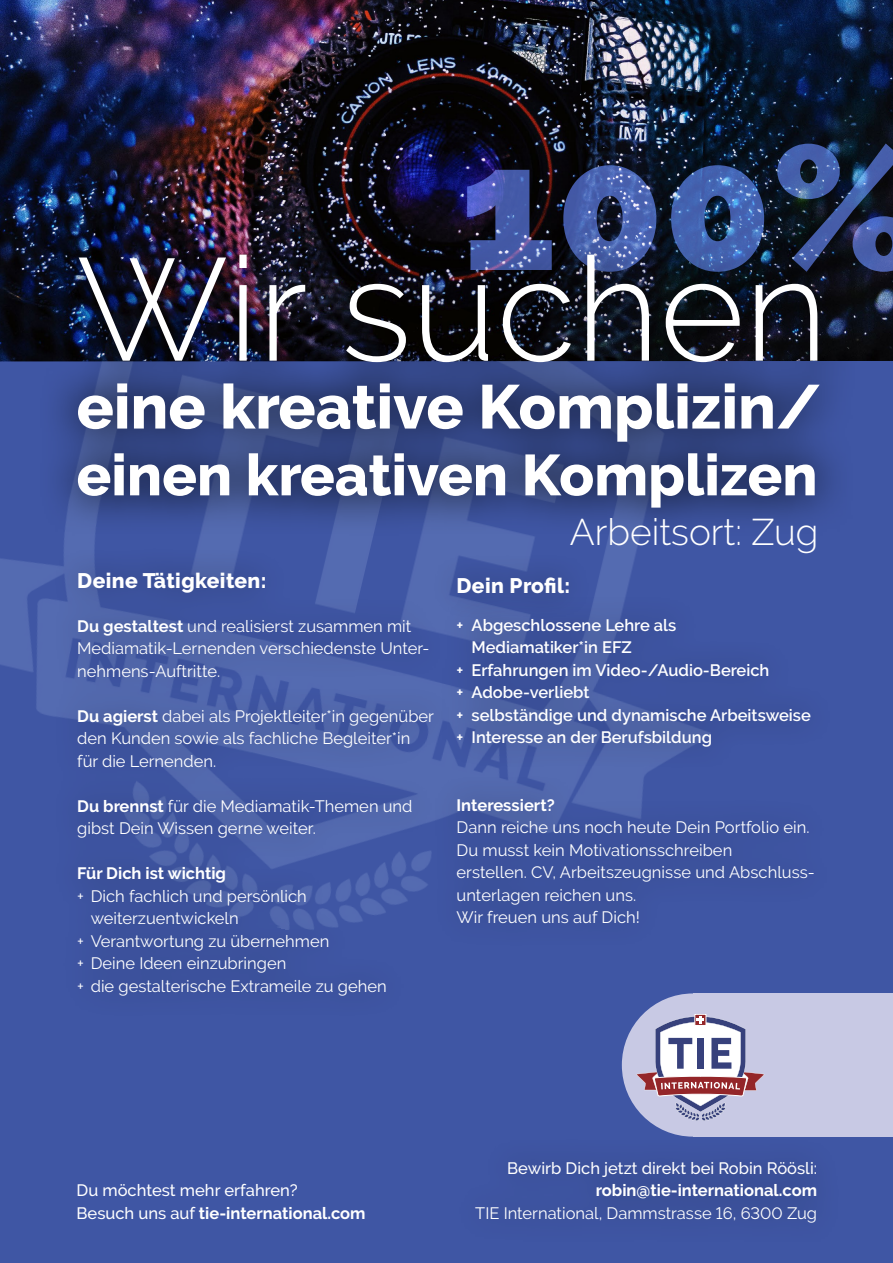
<style>
.page{position:relative;width:893px;height:1263px;background:#fff}
.page>*{position:absolute;margin:0;border:0;box-sizing:border-box;transform-origin:0 0}
.t1{font:900 175.5px "Raleway";color:#3f56a4}
.t2{font:300 145.35px "Raleway";color:#fff}
.t3{font:800 61.8px "Raleway";color:#fff}
.t4{font:800 57.6px "Raleway";color:#fff}
.t5{font:300 37.05px "Raleway";color:#fff}
.t6{font:800 21px "Raleway";letter-spacing:.02em;color:#fff}
.t7{font:16.5px/22.5px "Raleway";color:#fff}
.t8{font:600 16.5px "Raleway";color:#fff}
.t9{font:500 16.5px/22.5px "Raleway";color:#fff}
.t10{font:700 16.5px "Raleway";color:#fff}
.s1{font-weight:700}
</style>
<div class="page">
<div style="left:0;top:357px;width:893px;height:906px;background:#3f56a4"></div>
<img style="left:0;top:0;width:893px;height:361px">
<img style="left:0;top:187px;width:797px;height:529px">
<div style="left:430px;top:593px;width:406px;height:357px;background:#000;opacity:.38"></div>
<div style="left:51px;top:546px;width:406px;height:474px;background:#000;opacity:.38"></div>
<div style="left:452px;top:1135px;width:391px;height:112px;background:#3d53a0"></div>
<div style="left:622px;top:993px;width:142px;height:143px;background:#c8c9e4;border-radius:50%"></div>
<div style="left:694px;top:993px;width:199px;height:143px;background:#c8c9e4"></div>
<svg style="left:695px;top:1014px;width:11px;height:2px"></svg>
<svg style="left:636px;top:1016px;width:128px;height:105px"></svg>
<div style="left:431px;top:551px;width:163px;height:70px;background:#000;opacity:.38"></div>
<svg style="left:40px;top:218px;width:817px;height:326px;background:#263159"></svg>
<h1 class="t1" style="left:460px;top:106px;width:462px">100%</h1>
<h2 class="t2" style="left:77px;top:225px;width:753px">Wir suchen</h2>
<h3 class="t3" style="left:77px;top:372px;width:746px">eine kreative Komplizin/</h3>
<h3 class="t4" style="left:77px;top:442px;width:743px">einen kreativen Komplizen</h3>
<h3 class="t5" style="left:570px;top:510px;width:250px">Arbeitsort: Zug</h3>
<p class="t6" style="left:77px;top:569px;width:191px">Deine Tätigkeiten:</p>
<p class="t7" style="left:77px;top:614px;width:354px"><span class="s1">Du gestaltest</span> und realisierst zusammen mit<br>Mediamatik-Lernenden verschiedenste Unter&shy;nehmens-Auftritte.</p>
<p class="t7" style="left:77px;top:705px;width:358px"><span class="s1">Du agierst</span> dabei als Projektleiter*in gegenüber den Kunden sowie als fachliche Begleiter*in für die Lernenden.</p>
<p class="t7" style="left:77px;top:795px;width:337px"><span class="s1">Du brennst</span> für die Mediamatik-Themen und gibst Dein Wissen gerne weiter.</p>
<p class="t10" style="left:77px;top:864px;width:150px">Für Dich ist wichtig</p>
<p class="t7" style="left:77px;top:885px;width:231px">+ Dich fachlich und persönlich</p>
<p class="t7" style="left:91px;top:907px;width:150px">weiterzuentwickeln</p>
<p class="t7" style="left:77px;top:930px;width:254px">+ Verantwortung zu übernehmen</p>
<p class="t7" style="left:77px;top:952px;width:211px">+ Deine Ideen einzubringen</p>
<p class="t7" style="left:77px;top:975px;width:311px">+ die gestalterische Extrameile zu gehen</p>
<p class="t6" style="left:456px;top:573px;width:115px">Dein Profil:</p>
<p class="t8" style="left:456px;top:615px;width:221px">+ Abgeschlossene Lehre als</p>
<p class="t8" style="left:471px;top:638px;width:162px">Mediamatiker*in EFZ</p>
<p class="t8" style="left:456px;top:660px;width:314px">+ Erfahrungen im Video-/Audio-Bereich</p>
<p class="t8" style="left:456px;top:683px;width:134px">+ Adobe-verliebt</p>
<p class="t8" style="left:456px;top:705px;width:356px">+ selbständige und dynamische Arbeitsweise</p>
<p class="t8" style="left:456px;top:728px;width:257px">+ Interesse an der Berufsbildung</p>
<p class="t10" style="left:456px;top:795px;width:100px">Interessiert?</p>
<p class="t7" style="left:456px;top:816px;width:360px">Dann reiche uns noch heute Dein Portfolio ein.<br>Du musst kein Motivationsschreiben<br>erstellen. CV, Arbeitszeugnisse und Abschluss&shy;unterlagen reichen uns.<br>Wir freuen uns auf Dich!</p>
<p class="t9" style="left:77px;top:1179px;width:291px">Du möchtest mehr erfahren?<br>Besuch uns auf <span class="s1">tie-international.com</span></p>
<p class="t9" style="left:507px;top:1156px;width:311px">Bewirb Dich jetzt direkt bei Robin Röösli:</p>
<p class="t10" style="left:596px;top:1181px;width:223px">robin@tie-international.com</p>
<p class="t7" style="left:475px;top:1201px;width:343px">TIE International, Dammstrasse 16, 6300 Zug</p>
</div>
